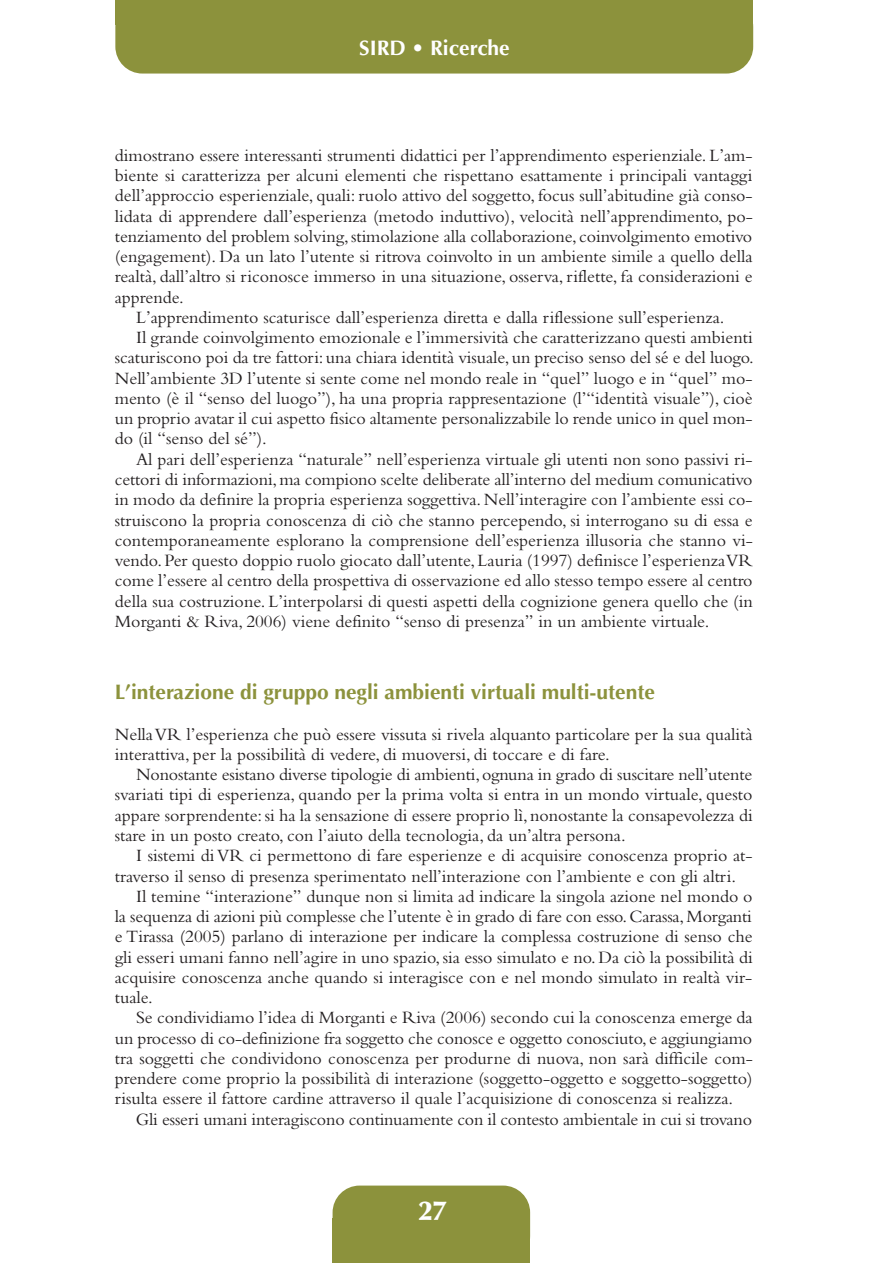
<style>
.page{position:relative;width:893px;height:1263px;background:#fff}
.page>*{position:absolute;margin:0;border:0;box-sizing:border-box;transform-origin:0 0}
.t1{font:900 27px "Optima";color:#fff}
.t2{font:700 21px "Optima";color:#8c923c}
.t3{font:700 21px "Optima";color:#fff}
.t4{font:18px "Bembo";color:#231f20}
</style>
<div class="page">
<div style="left:333px;top:1185px;width:197px;height:78px;background:#8c923c;border-radius:27px"></div>
<div style="left:333px;top:1218px;width:197px;height:45px;background:#8c923c"></div>
<div style="left:115px;top:0;width:638px;height:74px;background:#8c923c;border-radius:27px"></div>
<div style="left:115px;top:0;width:638px;height:24px;background:#8c923c"></div>
<p class="t3" style="left:359px;top:39px;width:152px">SIRD • Ricerche</p>
<p class="t4" style="left:115px;top:149px;width:639px">dimostrano essere interessanti strumenti didattici per l’apprendimento esperienziale. L’am-</p>
<p class="t4" style="left:115px;top:169px;width:639px">biente si caratterizza per alcuni elementi che rispettano esattamente i principali vantaggi</p>
<p class="t4" style="left:115px;top:190px;width:639px">dell’approccio esperienziale, quali: ruolo attivo del soggetto, focus sull’abitudine già conso-</p>
<p class="t4" style="left:115px;top:210px;width:640px">lidata di apprendere dall’esperienza (metodo induttivo), velocità nell’apprendimento, po-</p>
<p class="t4" style="left:115px;top:230px;width:639px">tenziamento del problem solving, stimolazione alla collaborazione, coinvolgimento emotivo</p>
<p class="t4" style="left:115px;top:250px;width:639px">(engagement). Da un lato l’utente si ritrova coinvolto in un ambiente simile a quello della</p>
<p class="t4" style="left:115px;top:271px;width:639px">realtà, dall’altro si riconosce immerso in una situazione, osserva, riflette, fa considerazioni e</p>
<p class="t4" style="left:115px;top:291px;width:70px">apprende.</p>
<p class="t4" style="left:136px;top:311px;width:590px">L’apprendimento scaturisce dall’esperienza diretta e dalla riflessione sull’esperienza.</p>
<p class="t4" style="left:136px;top:331px;width:618px">Il grande coinvolgimento emozionale e l’immersività che caratterizzano questi ambienti</p>
<p class="t4" style="left:115px;top:352px;width:641px">scaturiscono poi da tre fattori: una chiara identità visuale, un preciso senso del sé e del luogo.</p>
<p class="t4" style="left:115px;top:372px;width:639px">Nell’ambiente 3D l’utente si sente come nel mondo reale in “quel” luogo e in “quel” mo-</p>
<p class="t4" style="left:115px;top:392px;width:639px">mento (è il “senso del luogo”), ha una propria rappresentazione (l’“identità visuale”), cioè</p>
<p class="t4" style="left:115px;top:412px;width:639px">un proprio avatar il cui aspetto fisico altamente personalizzabile lo rende unico in quel mon-</p>
<p class="t4" style="left:115px;top:433px;width:154px">do (il “senso del sé”).</p>
<p class="t4" style="left:136px;top:453px;width:618px">Al pari dell’esperienza “naturale” nell’esperienza virtuale gli utenti non sono passivi ri-</p>
<p class="t4" style="left:115px;top:473px;width:639px">cettori di informazioni, ma compiono scelte deliberate all’interno del medium comunicativo</p>
<p class="t4" style="left:115px;top:493px;width:639px">in modo da definire la propria esperienza soggettiva. Nell’interagire con l’ambiente essi co-</p>
<p class="t4" style="left:115px;top:514px;width:639px">struiscono la propria conoscenza di ciò che stanno percependo, si interrogano su di essa e</p>
<p class="t4" style="left:115px;top:534px;width:640px">contemporaneamente esplorano la comprensione dell’esperienza illusoria che stanno vi-</p>
<p class="t4" style="left:115px;top:554px;width:640px">vendo. Per questo doppio ruolo giocato dall’utente, Lauria (1997) definisce l’esperienza VR</p>
<p class="t4" style="left:115px;top:574px;width:639px">come l’essere al centro della prospettiva di osservazione ed allo stesso tempo essere al centro</p>
<p class="t4" style="left:115px;top:595px;width:639px">della sua costruzione. L’interpolarsi di questi aspetti della cognizione genera quello che (in</p>
<p class="t4" style="left:115px;top:615px;width:596px">Morganti &amp; Riva, 2006) viene definito “senso di presenza” in un ambiente virtuale.</p>
<p class="t2" style="left:115px;top:684px;width:541px">L’interazione di gruppo negli ambienti virtuali multi-utente</p>
<p class="t4" style="left:115px;top:728px;width:639px">Nella VR l’esperienza che può essere vissuta si rivela alquanto particolare per la sua qualità</p>
<p class="t4" style="left:115px;top:748px;width:496px">interattiva, per la possibilità di vedere, di muoversi, di toccare e di fare.</p>
<p class="t4" style="left:136px;top:768px;width:618px">Nonostante esistano diverse tipologie di ambienti, ognuna in grado di suscitare nell’utente</p>
<p class="t4" style="left:115px;top:789px;width:639px">svariati tipi di esperienza, quando per la prima volta si entra in un mondo virtuale, questo</p>
<p class="t4" style="left:115px;top:809px;width:639px">appare sorprendente: si ha la sensazione di essere proprio lì, nonostante la consapevolezza di</p>
<p class="t4" style="left:115px;top:829px;width:512px">stare in un posto creato, con l’aiuto della tecnologia, da un’altra persona.</p>
<p class="t4" style="left:136px;top:849px;width:618px">I sistemi di VR ci permettono di fare esperienze e di acquisire conoscenza proprio at-</p>
<p class="t4" style="left:115px;top:870px;width:623px">traverso il senso di presenza sperimentato nell’interazione con l’ambiente e con gli altri.</p>
<p class="t4" style="left:136px;top:890px;width:618px">Il temine “interazione” dunque non si limita ad indicare la singola azione nel mondo o</p>
<p class="t4" style="left:115px;top:910px;width:639px">la sequenza di azioni più complesse che l’utente è in grado di fare con esso. Carassa, Morganti</p>
<p class="t4" style="left:115px;top:930px;width:639px">e Tirassa (2005) parlano di interazione per indicare la complessa costruzione di senso che</p>
<p class="t4" style="left:115px;top:951px;width:639px">gli esseri umani fanno nell’agire in uno spazio, sia esso simulato e no. Da ciò la possibilità di</p>
<p class="t4" style="left:115px;top:971px;width:639px">acquisire conoscenza anche quando si interagisce con e nel mondo simulato in realtà vir-</p>
<p class="t4" style="left:115px;top:991px;width:40px">tuale.</p>
<p class="t4" style="left:136px;top:1011px;width:618px">Se condividiamo l’idea di Morganti e Riva (2006) secondo cui la conoscenza emerge da</p>
<p class="t4" style="left:115px;top:1032px;width:639px">un processo di co-definizione fra soggetto che conosce e oggetto conosciuto, e aggiungiamo</p>
<p class="t4" style="left:115px;top:1052px;width:640px">tra soggetti che condividono conoscenza per produrne di nuova, non sarà difficile com-</p>
<p class="t4" style="left:115px;top:1072px;width:639px">prendere come proprio la possibilità di interazione (soggetto-oggetto e soggetto-soggetto)</p>
<p class="t4" style="left:115px;top:1092px;width:620px">risulta essere il fattore cardine attraverso il quale l’acquisizione di conoscenza si realizza.</p>
<p class="t4" style="left:136px;top:1113px;width:618px">Gli esseri umani interagiscono continuamente con il contesto ambientale in cui si trovano</p>
<p class="t1" style="left:419px;top:1200px;width:28px">27</p>
</div>
